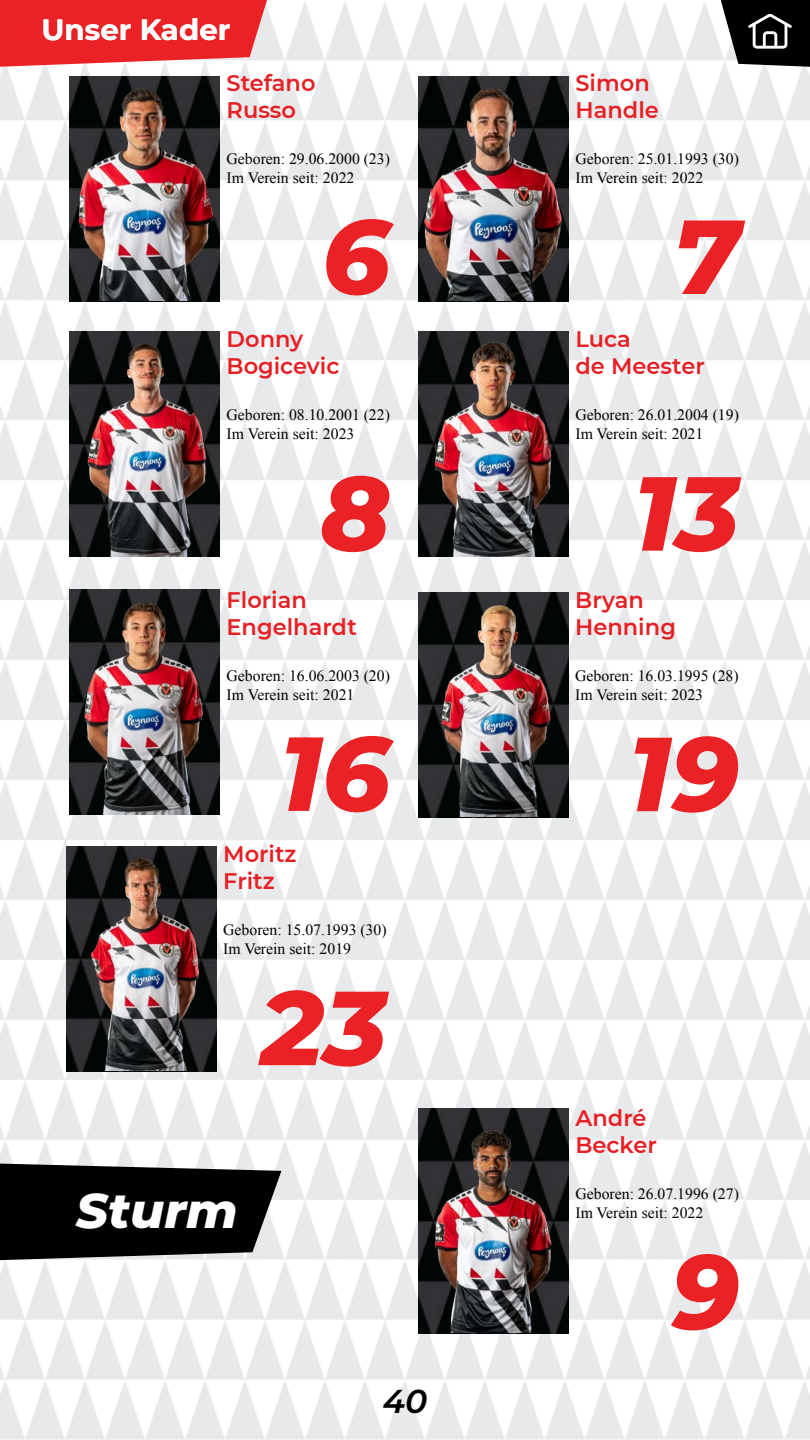
<style>
.page{position:relative;width:810px;height:1440px;background:#fff}
.page>*{position:absolute;margin:0;border:0;box-sizing:border-box;transform-origin:0 0}
.t1{font:italic 800 105px "Montserrat";color:#eb2225}
.t2{font:italic 800 49.5px "Montserrat";color:#fff}
.t3{font:italic 600 33px "Montserrat";color:#000}
.t4{font:700 29.25px "Montserrat";color:#fff}
.t5{font:600 22.5px/27px "Montserrat";color:#e52125}
.t6{font:15.75px/18.9px "Times New Roman";color:#000}
</style>
<div class="page">
<img style="left:0;top:0;width:810px;height:1440px">
<svg style="left:0;top:0;width:267px;height:67px;background:#ec383b"></svg>
<img style="left:70px;top:590px;width:150px;height:225px">
<img style="left:418px;top:592px;width:150px;height:225px">
<img style="left:70px;top:332px;width:150px;height:225px">
<img style="left:70px;top:76px;width:150px;height:225px">
<img style="left:418px;top:332px;width:150px;height:225px">
<img style="left:66px;top:846px;width:150px;height:225px">
<img style="left:418px;top:76px;width:150px;height:225px">
<img style="left:73px;top:599px;width:144px;height:215px">
<img style="left:421px;top:602px;width:145px;height:215px">
<img style="left:73px;top:341px;width:144px;height:215px">
<img style="left:75px;top:85px;width:144px;height:216px">
<img style="left:421px;top:340px;width:145px;height:216px">
<img style="left:69px;top:854px;width:145px;height:217px">
<img style="left:421px;top:84px;width:145px;height:217px">
<svg style="left:0;top:1164px;width:281px;height:96px;background:#1c1c1c"></svg>
<img style="left:418px;top:1108px;width:150px;height:225px">
<img style="left:419px;top:1128px;width:141px;height:205px">
<svg style="left:721px;top:0;width:89px;height:67px;background:#313131"></svg>
<h3 class="t4" style="left:42px;top:9px;width:190px">Unser Kader</h3>
<h3 class="t5" style="left:227px;top:68px;width:91px">Stefano<br>Russo</h3>
<p class="t6" style="left:227px;top:149px;width:165px">Geboren: 29.06.2000 (23)<br>Im Verein seit: 2022</p>
<h1 class="t1" style="left:322px;top:180px;width:70px">6</h1>
<h3 class="t5" style="left:227px;top:325px;width:114px">Donny<br>Bogicevic</h3>
<p class="t6" style="left:227px;top:405px;width:165px">Geboren: 08.10.2001 (22)<br>Im Verein seit: 2023</p>
<h1 class="t1" style="left:320px;top:436px;width:72px">8</h1>
<h3 class="t5" style="left:227px;top:585px;width:132px">Florian<br>Engelhardt</h3>
<p class="t6" style="left:227px;top:666px;width:165px">Geboren: 16.06.2003 (20)<br>Im Verein seit: 2021</p>
<h1 class="t1" style="left:280px;top:697px;width:112px">16</h1>
<h3 class="t5" style="left:223px;top:839px;width:75px">Moritz<br>Fritz</h3>
<p class="t6" style="left:223px;top:920px;width:165px">Geboren: 15.07.1993 (30)<br>Im Verein seit: 2019</p>
<h1 class="t1" style="left:261px;top:951px;width:128px">23</h1>
<h2 class="t2" style="left:76px;top:1174px;width:163px">Sturm</h2>
<h3 class="t3" style="left:383px;top:1378px;width:46px">40</h3>
<h3 class="t5" style="left:576px;top:68px;width:85px">Simon<br>Handle</h3>
<p class="t6" style="left:576px;top:149px;width:165px">Geboren: 25.01.1993 (30)<br>Im Verein seit: 2022</p>
<h1 class="t1" style="left:673px;top:180px;width:68px">7</h1>
<h3 class="t5" style="left:576px;top:325px;width:131px">Luca<br>de Meester</h3>
<p class="t6" style="left:576px;top:405px;width:165px">Geboren: 26.01.2004 (19)<br>Im Verein seit: 2021</p>
<h1 class="t1" style="left:633px;top:436px;width:107px">13</h1>
<h3 class="t5" style="left:575px;top:586px;width:102px">Bryan<br>Henning</h3>
<p class="t6" style="left:575px;top:666px;width:165px">Geboren: 16.03.1995 (28)<br>Im Verein seit: 2023</p>
<h1 class="t1" style="left:628px;top:697px;width:112px">19</h1>
<h3 class="t5" style="left:576px;top:1103px;width:83px">André<br>Becker</h3>
<p class="t6" style="left:576px;top:1184px;width:165px">Geboren: 26.07.1996 (27)<br>Im Verein seit: 2022</p>
<h1 class="t1" style="left:671px;top:1215px;width:70px">9</h1>
</div>
